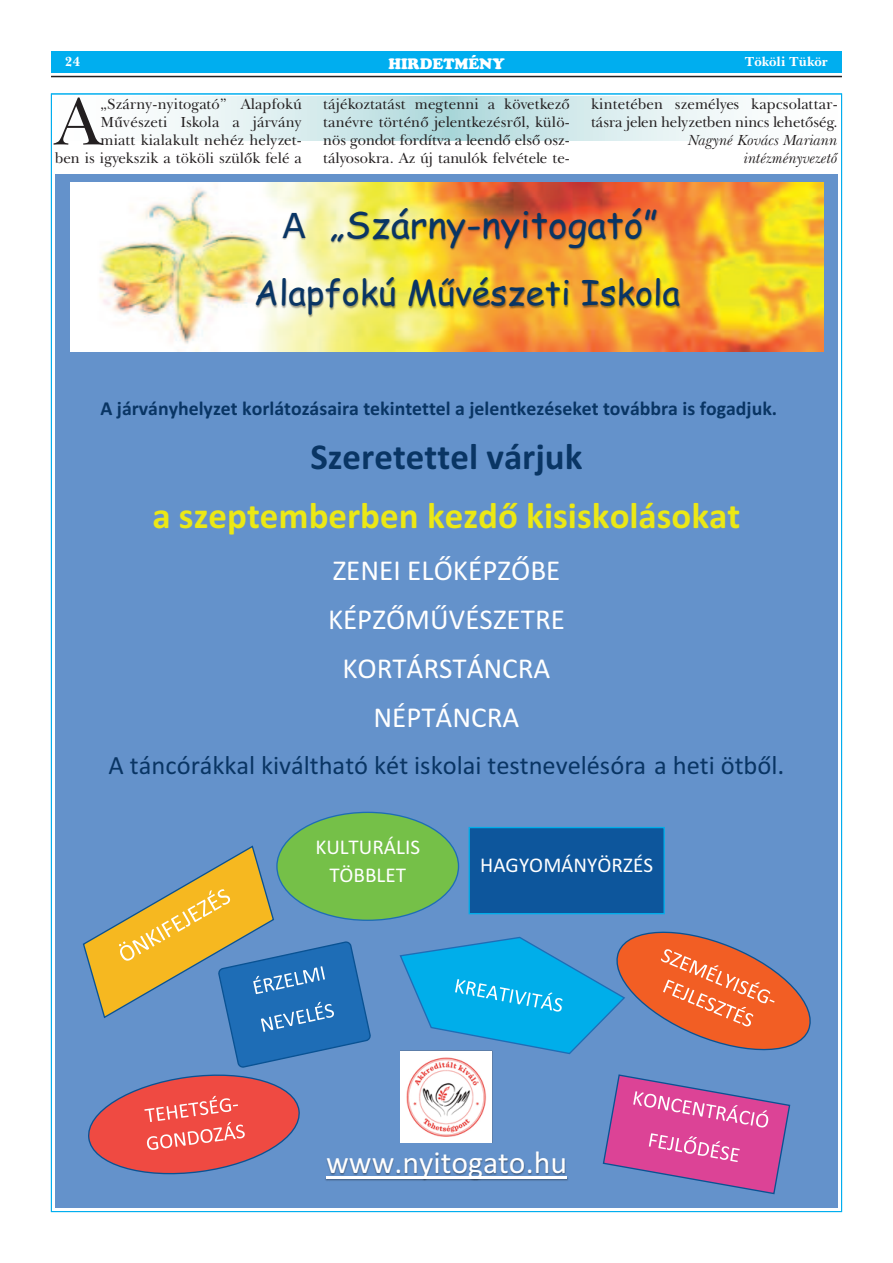
<style>
.page{position:relative;width:893px;height:1263px;background:#fff}
.page>*{position:absolute;margin:0;border:0;box-sizing:border-box;transform-origin:0 0}
.t1{font:68.7px "New Baskerville PFL";color:#231f20}
.t2{font:37.05px "Comic Sans MS";color:#093564}
.t3{font:700 36.9px "Calibri";color:#ece815}
.t4{font:700 36.9px "Calibri";color:#093564}
.t5{font:34.5px "Comic Sans MS";color:#093564}
.t6{font:31.8px "Calibri";color:#fff}
.t7{font:29.1px/48.9px "Calibri";color:#fff;text-align:center}
.t8{font:26.55px "Calibri";color:#093564}
.t9{font:21.15px/27.8px "Calibri";color:#fff;text-align:center}
.t10{font:700 19.8px "Calibri";color:#093564}
.t11{font:15px/18px "New Baskerville PFL";color:#231f20;text-align:right}
.t12{font:italic 15px/18px "New Baskerville PFL";color:#231f20;text-align:right}
.t13{font:15px "Cupertino";color:#fff}
.t14{font:700 13.5px "New Baskerville PFL";color:#fff}
.s1{font-family:"Verdana";font-size:34.5px}
.s2{font-size:27.75px}
</style>
<div class="page">
<div style="left:51px;top:51px;width:791px;height:21px;background:#00aeef"></div>
<hr style="left:51px;top:76px;width:791px;height:1px;background:#231f20">
<svg style="left:163px;top:97px;width:574px;height:43px;background:#d4eaeb"></svg>
<div style="left:55px;top:175px;width:783px;height:1033px;background:#6492cb"></div>
<img style="left:70px;top:182px;width:753px;height:170px">
<img style="left:401px;top:1056px;width:91px;height:76px">
<img style="left:260px;top:191px;width:42px;height:63px">
<img style="left:302px;top:182px;width:384px;height:72px">
<img style="left:635px;top:191px;width:68px;height:63px">
<img style="left:187px;top:254px;width:543px;height:88px">
<img style="left:442px;top:835px;width:27px;height:45px">
<img style="left:432px;top:880px;width:42px;height:35px">
<img style="left:436px;top:1073px;width:29px;height:32px">
<img style="left:436px;top:1105px;width:29px;height:27px">
<img style="left:372px;top:1132px;width:174px;height:43px">
<img style="left:546px;top:1159px;width:20px;height:16px">
<img style="left:372px;top:1175px;width:196px;height:6px">
<hr style="left:326px;top:1177px;width:241px;height:2px;background:#fff">
<div style="left:277px;top:812px;width:181px;height:108px;background:#75c048;border-radius:50%"></div>
<svg style="left:602px;top:1074px;width:189px;height:121px"></svg>
<svg style="left:399px;top:931px;width:412px;height:125px"></svg>
<div style="left:469px;top:827px;width:195px;height:87px;background:#0d569c"></div>
<div style="left:469px;top:827px;width:196px;height:87px;border:1px solid #00aeea"></div>
<svg style="left:83px;top:844px;width:289px;height:337px"></svg>
<p class="t14" style="left:65px;top:53px;width:16px">24</p>
<p class="t13" style="left:388px;top:55px;width:118px">HIRDETMÉNY</p>
<p class="t14" style="left:745px;top:53px;width:84px">Tököli Tükör</p>
<h1 class="t1" style="left:55px;top:79px;width:47px">A</h1>
<p class="t11" style="left:55px;top:95px;width:248px">„Szárny-nyitogató” Alapfokú<br>Művészeti Iskola a járvány<br>miatt kialakult nehéz helyzet-<br>ben is igyekszik a tököli szülők felé a</p>
<p class="t11" style="left:323px;top:95px;width:248px;text-align:justify">tájékoztatást megtenni a következő tanévre történő jelentkezésről, külö&shy;nös gondot fordítva a leendő első osz&shy;tályosokra. Az új tanulók felvétele te-</p>
<p class="t11" style="left:591px;top:95px;width:248px;text-align:left">kintetében személyes kapcsolattar&shy;tásra jelen helyzetben nincs lehetőség.</p>
<p class="t12" style="left:688px;top:131px;width:151px">Nagyné Kovács Mariann intézményvezető</p>
<h2 class="t2" style="left:282px;top:197px;width:377px"><span class="s1">A</span> „Szárny-nyitogató”</h2>
<h3 class="t5" style="left:254px;top:267px;width:428px">Alapfokú Művészeti Iskola</h3>
<h3 class="t10" style="left:100px;top:395px;width:678px">A járványhelyzet korlátozásaira tekintettel a jelentkezéseket továbbra is fogadjuk.</h3>
<h3 class="t4" style="left:310px;top:430px;width:273px">Szeretettel várjuk</h3>
<h3 class="t3" style="left:152px;top:490px;width:589px">a szeptemberben kezdő kisiskolásokat</h3>
<h3 class="t7" style="left:328px;top:545px;width:238px">ZENEI ELŐKÉPZŐBE<br>KÉPZŐMŰVÉSZETRE<br>KORTÁRSTÁNCRA<br>NÉPTÁNCRA</h3>
<h3 class="t8" style="left:109px;top:747px;width:677px">A táncórákkal kiváltható két iskolai testnevelésóra a heti ötből<span class="s2">.</span></h3>
<h3 class="t9" style="left:315px;top:832px;width:106px">KULTURÁLIS<br>TÖBBLET</h3>
<h3 class="t9" style="left:480px;top:850px;width:174px">HAGYOMÁNYÖRZÉS</h3>
<h3 class="t6" style="left:326px;top:1141px;width:242px">www.nyitogato.hu</h3>
</div>
